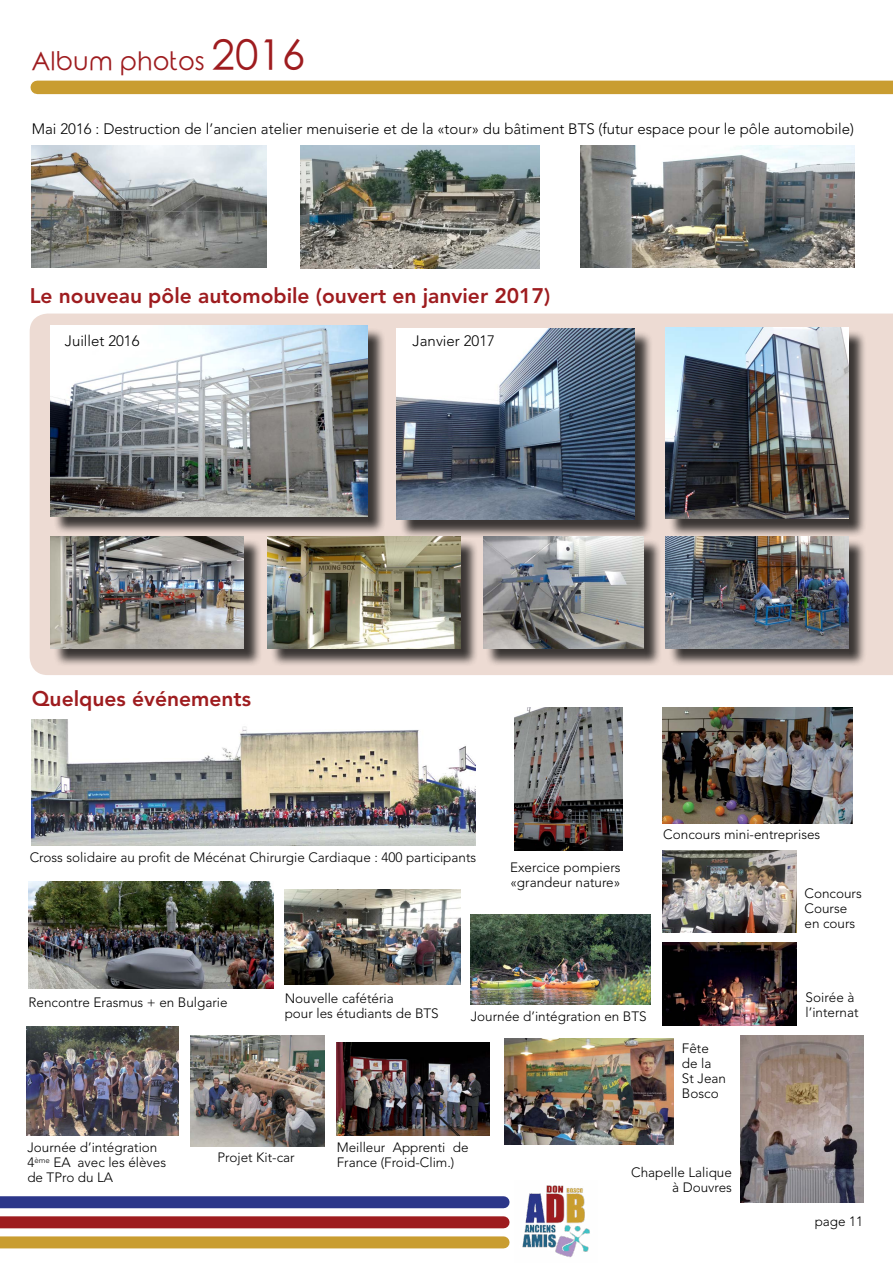
<style>
.page{position:relative;width:893px;height:1263px;background:#fff}
.page>*{position:absolute;margin:0;border:0;box-sizing:border-box;transform-origin:0 0}
.t1{font:25.5px "Rounded Elegance";color:#9e1c1f}
.t2{font:800 21px "Avenir";color:#9e1c1f}
.t3{font:300 15px "Avenir";color:#000}
.t4{font:300 13.5px/15px "Avenir";color:#000}
.s1{font-size:42px}
</style>
<div class="page">
<div style="left:0;top:1196px;width:504px;height:12px;background:#2c3689"></div>
<div style="left:0;top:1236px;width:504px;height:12px;background:#c99d31"></div>
<div style="left:0;top:1216px;width:504px;height:12px;background:#9e1c1f"></div>
<img style="left:522px;top:1185px;width:68px;height:73px">
<div style="left:37px;top:81px;width:856px;height:13px;background:#c99d31"></div>
<div style="left:30px;top:314px;width:863px;height:361px;background:#eddbd3"></div>
<img style="left:300px;top:146px;width:240px;height:122px">
<img style="left:580px;top:146px;width:274px;height:122px">
<img style="left:32px;top:146px;width:235px;height:122px">
<div style="left:53px;top:327px;width:333px;height:208px;background:#000;opacity:.75"></div>
<img style="left:51px;top:325px;width:316px;height:191px">
<img style="left:741px;top:1036px;width:122px;height:167px">
<img style="left:662px;top:707px;width:190px;height:117px">
<img style="left:505px;top:1039px;width:169px;height:105px">
<img style="left:471px;top:914px;width:179px;height:91px">
<img style="left:514px;top:708px;width:109px;height:142px">
<img style="left:662px;top:943px;width:134px;height:82px">
<img style="left:26px;top:1026px;width:153px;height:110px">
<img style="left:190px;top:1036px;width:134px;height:110px">
<img style="left:337px;top:1042px;width:152px;height:94px">
<img style="left:662px;top:850px;width:134px;height:83px">
<img style="left:32px;top:720px;width:444px;height:126px">
<div style="left:399px;top:330px;width:254px;height:208px;background:#000;opacity:.75"></div>
<img style="left:397px;top:328px;width:237px;height:191px">
<div style="left:669px;top:329px;width:198px;height:208px;background:#000;opacity:.75"></div>
<img style="left:666px;top:327px;width:182px;height:191px">
<div style="left:53px;top:538px;width:209px;height:129px;background:#000;opacity:.75"></div>
<img style="left:51px;top:536px;width:193px;height:112px">
<div style="left:270px;top:538px;width:209px;height:129px;background:#000;opacity:.75"></div>
<img style="left:267px;top:536px;width:193px;height:112px">
<div style="left:485px;top:538px;width:177px;height:129px;background:#000;opacity:.75"></div>
<img style="left:483px;top:536px;width:160px;height:112px">
<div style="left:668px;top:538px;width:199px;height:129px;background:#000;opacity:.75"></div>
<img style="left:666px;top:536px;width:182px;height:112px">
<img style="left:29px;top:881px;width:245px;height:108px">
<img style="left:285px;top:889px;width:175px;height:95px">
<h1 class="t1" style="left:32px;top:47px;width:275px">Album photos <span class="s1">2016</span></h1>
<p class="t3" style="left:32px;top:120px;width:824px">Mai 2016 : Destruction de l’ancien atelier menuiserie et de la «tour» du bâtiment BTS (futur espace pour le pôle automobile)</p>
<h2 class="t2" style="left:30px;top:283px;width:522px">Le nouveau pôle automobile (ouvert en janvier 2017)</h2>
<p class="t3" style="left:65px;top:332px;width:76px">Juillet 2016</p>
<p class="t3" style="left:413px;top:332px;width:84px">Janvier 2017</p>
<h2 class="t2" style="left:32px;top:686px;width:221px">Quelques événements</h2>
<p class="t4" style="left:30px;top:850px;width:448px">Cross solidaire au profit de Mécénat Chirurgie Cardiaque : 400 participants</p>
<p class="t4" style="left:510px;top:859px;width:112px">Exercice pompiers «grandeur nature»</p>
<p class="t4" style="left:663px;top:827px;width:159px">Concours mini-entreprises</p>
<p class="t4" style="left:805px;top:886px;width:59px">Concours<br>Course en cours</p>
<p class="t4" style="left:29px;top:995px;width:201px">Rencontre Erasmus + en Bulgarie</p>
<p class="t4" style="left:285px;top:991px;width:156px">Nouvelle cafétéria<br>pour les étudiants de BTS</p>
<p class="t4" style="left:471px;top:1009px;width:177px">Journée d’intégration en BTS</p>
<p class="t4" style="left:682px;top:1041px;width:46px">Fête de la<br>St Jean<br>Bosco</p>
<p class="t4" style="left:806px;top:990px;width:55px">Soirée à l’internat</p>
<p class="t4" style="left:27px;top:1140px;width:140px">Journée d’intégration<br>4<sup>ème</sup> EA avec les élèves de TPro du LA</p>
<p class="t4" style="left:217px;top:1150px;width:79px">Projet Kit-car</p>
<p class="t4" style="left:337px;top:1140px;width:133px">Meilleur Apprenti de<br>France (Froid-Clim.)</p>
<p class="t4" style="left:631px;top:1165px;width:102px;text-align:right">Chapelle Lalique à Douvres</p>
<p class="t4" style="left:815px;top:1213px;width:50px">page 11</p>
</div>
